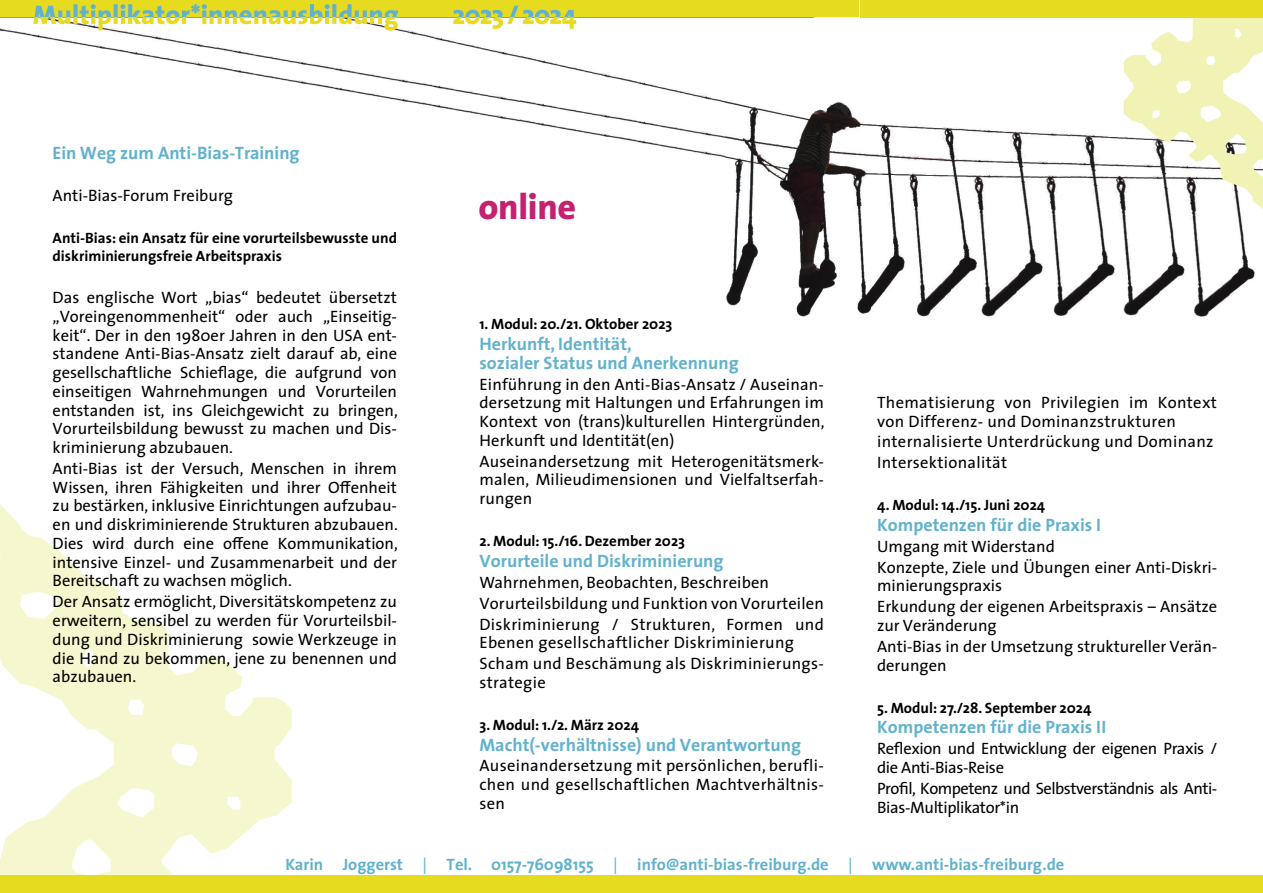
<style>
.page{position:relative;width:1263px;height:893px;background:#fff}
.page>*{position:absolute;margin:0;border:0;box-sizing:border-box;transform-origin:0 0}
.t1{font:800 36px "The Sans";letter-spacing:-.01em;color:#c42171}
.t2{font:700 18px/18.8px "The Sans";color:#62b2cd}
.t3{font:16.5px/18.8px "The Sans";letter-spacing:.01em;color:#000}
.t4{font:700 16.5px "The Sans";color:#62b2cd}
.t5{font:16.5px/18.8px "The Sans";letter-spacing:-.03em;color:#000}
.t6{font:16.5px/18.8px "The Sans";letter-spacing:-.02em;color:#000}
.t7{font:700 15px/18.8px "The Sans";color:#000}
.s1{font-weight:400}
</style>
<div class="page">
<svg style="left:0;top:504px;width:292px;height:372px"></svg>
<img style="left:2px;top:17px;width:1253px;height:300px">
<svg style="left:1124px;top:17px;width:139px;height:192px"></svg>
<div style="left:0;top:876px;width:1263px;height:17px;background:#e7db1f"></div>
<div style="left:0;top:0;width:1263px;height:17px;background:#e7db1f"></div>
<svg style="left:0;top:4px;width:859px;height:27px"></svg>
<p class="t2" style="left:53px;top:143px;width:248px">Ein Weg zum Anti-Bias-Training</p>
<p class="t3" style="left:53px;top:185px;width:182px">Anti-Bias-Forum Freiburg</p>
<p class="t7" style="left:53px;top:228px;width:346px">Anti-Bias: ein Ansatz für eine vorurteilsbewusste und diskriminierungsfreie Arbeitspraxis</p>
<p class="t3" style="left:53px;top:288px;width:347px;text-align:justify">Das englische Wort „bias“ bedeutet übersetzt „Voreingenommenheit“ oder auch „Einseitig&shy;keit“. Der in den 1980er Jahren in den USA ent&shy;standene Anti-Bias-Ansatz zielt darauf ab, eine gesellschaftliche Schieflage, die aufgrund von einseitigen Wahrnehmungen und Vorurteilen entstanden ist, ins Gleichgewicht zu bringen, Vorurteilsbildung bewusst zu machen und Dis&shy;kriminierung abzubauen.</p>
<p class="t3" style="left:53px;top:459px;width:347px;text-align:justify">Anti-Bias ist der Versuch, Menschen in ihrem Wissen, ihren Fähigkeiten und ihrer Offenheit zu bestärken, inklusive Einrichtungen aufzubau&shy;en und diskriminierende Strukturen abzubauen.<br>Dies wird durch eine offene Kommunikation, intensive Einzel- und Zusammenarbeit und der Bereitschaft zu wachsen möglich.</p>
<p class="t3" style="left:53px;top:592px;width:346px;text-align:justify">Der Ansatz ermöglicht, Diversitätskompetenz zu erweitern, sensibel zu werden für Vorurteilsbil&shy;dung und Diskriminierung sowie Werkzeuge in die Hand zu bekommen, jene zu benennen und abzubauen.</p>
<h1 class="t1" style="left:478px;top:177px;width:99px">online</h1>
<p class="t7" style="left:479px;top:314px;width:194px">1. Modul: 20./21. Oktober 2023</p>
<p class="t2" style="left:479px;top:334px;width:261px">Herkunft, Identität,<br>sozialer Status und Anerkennung</p>
<p class="t3" style="left:479px;top:374px;width:347px;text-align:justify">Einführung in den Anti-Bias-Ansatz / Auseinan&shy;dersetzung mit Haltungen und Erfahrungen im Kontext von (trans)kulturellen Hintergründen, Herkunft und Identität(en)</p>
<p class="t3" style="left:479px;top:451px;width:346px;text-align:justify">Auseinandersetzung mit Heterogenitätsmerk&shy;malen, Milieudimensionen und Vielfaltserfah&shy;rungen</p>
<p class="t7" style="left:479px;top:531px;width:207px">2. Modul: 15./16. Dezember 2023</p>
<p class="t2" style="left:479px;top:551px;width:246px">Vorurteile und Diskriminierung</p>
<p class="t3" style="left:479px;top:571px;width:346px;line-height:20.9px">Wahrnehmen, Beobachten, Beschreiben<br>Vorurteilsbildung und Funktion von Vorurteilen<br>Diskriminierung / Strukturen, Formen und</p>
<p class="t3" style="left:479px;top:632px;width:346px;line-height:20.9px">Ebenen gesellschaftlicher Diskriminierung<br>Scham und Beschämung als Diskriminierungs-</p>
<p class="t3" style="left:479px;top:672px;width:68px">strategie</p>
<p class="t7" style="left:479px;top:715px;width:161px">3. Modul: 1./2. März 2024</p>
<p class="t2" style="left:479px;top:735px;width:323px">Macht(-verhältnisse) und Verantwortung</p>
<p class="t3" style="left:479px;top:756px;width:346px;text-align:justify">Auseinandersetzung mit persönlichen, berufli&shy;chen und gesellschaftlichen Machtverhältnis&shy;sen</p>
<p class="t3" style="left:877px;top:392px;width:341px">Thematisierung von Privilegien im Kontext von Differenz- und Dominanzstrukturen</p>
<p class="t3" style="left:877px;top:431px;width:338px;line-height:20.9px">internalisierte Unterdrückung und Dominanz<br>Intersektionalität</p>
<p class="t7" style="left:877px;top:495px;width:170px">4. Modul: 14./15. Juni 2024</p>
<p class="t2" style="left:877px;top:515px;width:226px">Kompetenzen für die Praxis I</p>
<p class="t3" style="left:877px;top:535px;width:342px;line-height:20.9px">Umgang mit Widerstand<br>Konzepte, Ziele und Übungen einer Anti-Diskri-</p>
<p class="t3" style="left:877px;top:575px;width:342px;line-height:20.9px">minierungspraxis<br>Erkundung der eigenen Arbeitspraxis – Ansätze</p>
<p class="t3" style="left:877px;top:615px;width:342px;line-height:20.9px">zur Veränderung<br>Anti-Bias in der Umsetzung struktureller Verän-</p>
<p class="t3" style="left:877px;top:655px;width:71px">derungen</p>
<p class="t7" style="left:877px;top:698px;width:216px">5. Modul: 27./28. September 2024</p>
<p class="t2" style="left:877px;top:717px;width:231px">Kompetenzen für die Praxis II</p>
<p class="t6" style="left:877px;top:739px;width:342px">Reflexion und Entwicklung der eigenen Praxis / die Anti-Bias-Reise</p>
<p class="t5" style="left:877px;top:778px;width:342px">Profil, Kompetenz und Selbstverständnis als Anti-<br>Bias-Multiplikator*in</p>
<p class="t4" style="left:285px;top:851px;width:780px">Karin Joggerst <span class="s1">|</span> Tel. 0157-76098155 <span class="s1">|</span> info@anti-bias-freiburg.de <span class="s1">|</span> www.anti-bias-freiburg.de</p>
</div>
